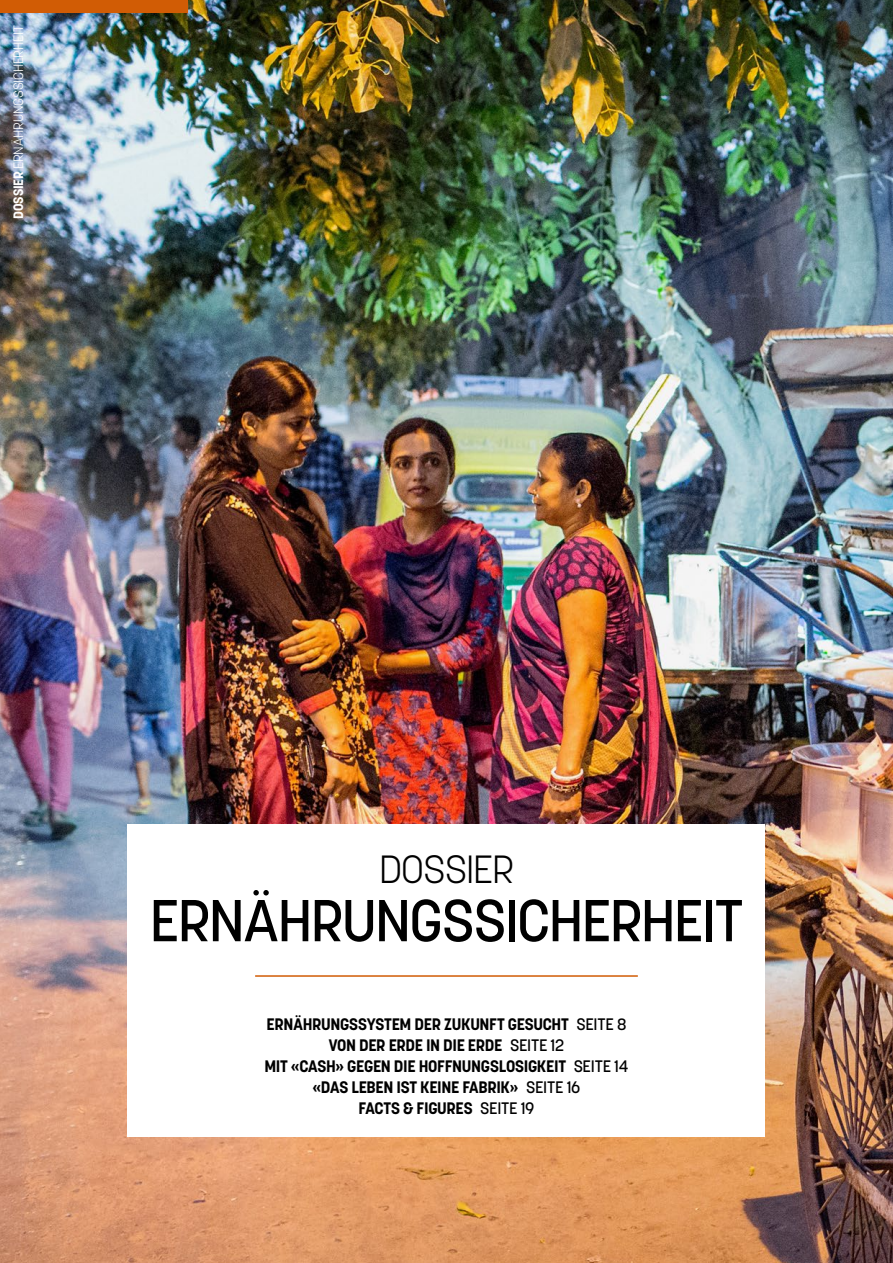
<style>
.page{position:relative;width:893px;height:1263px;background:#fff}
.page>*{position:absolute;margin:0;border:0;box-sizing:border-box;transform-origin:0 0}
.t1{font:500 58.5px "Korolev";letter-spacing:-.035em;color:#000}
.t2{font:300 39px "Korolev";letter-spacing:-.03em;color:#000}
.t3{font:700 16.5px/21px "Korolev";letter-spacing:-.02em;color:#000;text-align:center}
.t4{font:300 13.5px "Korolev";letter-spacing:-.01em;color:#fff}
.s1{font-weight:700}
.s2{font-weight:500}
</style>
<div class="page">
<img style="left:0;top:0;width:893px;height:1263px">
<div style="left:128px;top:824px;width:637px;height:312px;background:#fff"></div>
<hr style="left:255px;top:975px;width:383px;height:2px;background:#d15c05">
<div style="left:0;top:0;width:188px;height:13px;background:#d15c05"></div>
<p class="t4" style="left:10px;top:219px;width:195px;rotate:-90deg"><span class="s1">DOSSIER</span> ERNÄHRUNGSSICHERHEIT</p>
<h2 class="t2" style="left:379px;top:844px;width:136px">DOSSIER</h2>
<h1 class="t1" style="left:149px;top:884px;width:596px">ERNÄHRUNGSSICHERHEIT</h1>
<p class="t3" style="left:264px;top:1014px;width:365px">ERNÄHRUNGSSYSTEM DER ZUKUNFT GESUCHT <span class="s2">SEITE 8<br></span>VON DER ERDE IN DIE ERDE <span class="s2">SEITE 12<br></span>MIT «CASH» GEGEN DIE HOFFNUNGSLOSIGKEIT <span class="s2">SEITE 14 </span>«DAS LEBEN IST KEINE FABRIK» <span class="s2">SEITE 16<br></span>FACTS &amp; FIGURES <span class="s2">SEITE 19</span></p>
</div>
